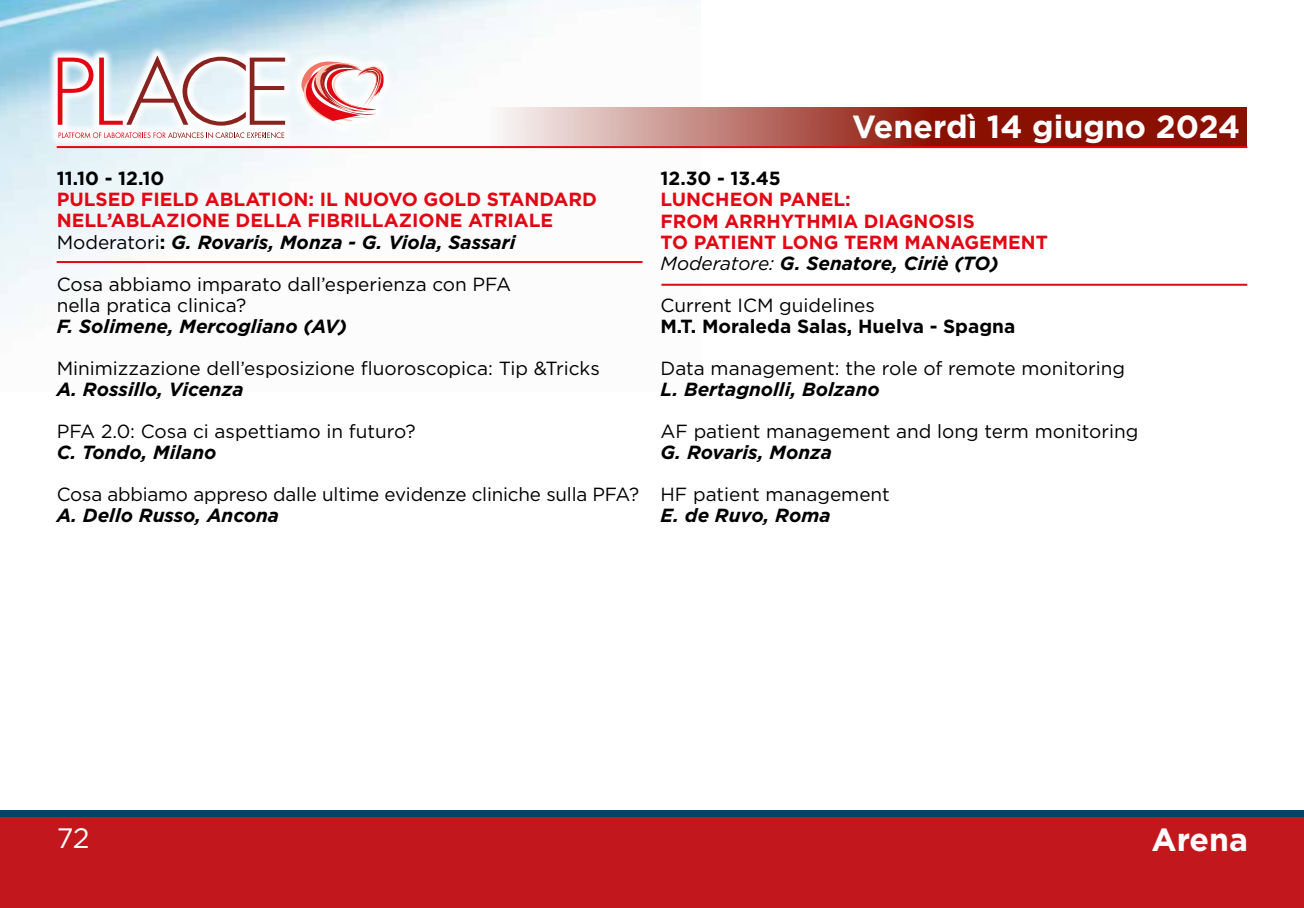
<style>
.page{position:relative;width:1304px;height:908px;background:#fff}
.page>*{position:absolute;margin:0;border:0;box-sizing:border-box;transform-origin:0 0}
.t1{font:700 32px "Gotham";color:#fff}
.t2{font:28px "Gotham";color:#fff}
.t3{font:19px/21px "Gotham";color:#000}
.t4{font:700 19px/21px "Gotham";color:#e30613}
.t5{font:italic 700 19px "Gotham";color:#000}
.t6{font:700 19px "Gotham";color:#000}
.s1{font-weight:400;color:#000}
.s2{color:#000}
.s3{font-style:italic;color:#000}
.s4{font-weight:400;font-style:italic;color:#000}
</style>
<div class="page">
<img style="left:0;top:0;width:700px;height:296px">
<svg style="left:47px;top:46px;width:347px;height:103px;fill:#f4f8fa"></svg>
<svg style="left:52px;top:46px;width:41px;height:79px"></svg>
<svg style="left:99px;top:55px;width:186px;height:71px"></svg>
<svg style="left:59px;top:132px;width:225px;height:6px"></svg>
<svg style="left:300px;top:53px;width:86px;height:73px"></svg>
<div style="left:0;top:810px;width:1304px;height:8px;background:#00446b"></div>
<div style="left:0;top:816px;width:1304px;height:91px;background:#c3171e"></div>
<hr style="left:57px;top:261px;width:586px;height:2px;background:#e30613">
<hr style="left:661px;top:283px;width:586px;height:2px;background:#e30613">
<svg style="left:490px;top:107px;width:757px;height:39px;background:#aa544a"></svg>
<hr style="left:57px;top:146px;width:1190px;height:2px;background:#e30613">
<p class="t6" style="left:57px;top:166px;width:109px">11.10 - 12.10</p>
<p class="t4" style="left:57px;top:189px;width:542px">PULSED FIELD ABLATION: IL NUOVO GOLD STANDARD<br>NELL’ABLAZIONE DELLA FIBRILLAZIONE ATRIALE<br><span class="s1">Moderatori</span><span class="s2">:</span> <span class="s3">G. Rovaris, Monza - G. Viola, Sassari</span></p>
<p class="t3" style="left:57px;top:273px;width:456px">Cosa abbiamo imparato dall’esperienza con PFA nella pratica clinica?</p>
<p class="t5" style="left:57px;top:313px;width:292px">F. Solimene, Mercogliano (AV)</p>
<p class="t3" style="left:57px;top:357px;width:545px">Minimizzazione dell’esposizione fluoroscopica: Tip &amp;Tricks</p>
<p class="t5" style="left:57px;top:376px;width:188px">A. Rossillo, Vicenza</p>
<p class="t3" style="left:57px;top:420px;width:360px">PFA 2.0: Cosa ci aspettiamo in futuro?</p>
<p class="t5" style="left:57px;top:439px;width:161px">C. Tondo, Milano</p>
<p class="t3" style="left:57px;top:483px;width:584px">Cosa abbiamo appreso dalle ultime evidenze cliniche sulla PFA?</p>
<p class="t5" style="left:57px;top:502px;width:224px">A. Dello Russo, Ancona</p>
<h1 class="t1" style="left:852px;top:105px;width:390px">Venerdì 14 giugno 2024</h1>
<p class="t6" style="left:660px;top:166px;width:122px">12.30 - 13.45</p>
<p class="t4" style="left:660px;top:189px;width:389px">LUNCHEON PANEL:<br>FROM ARRHYTHMIA DIAGNOSIS<br>TO PATIENT LONG TERM MANAGEMENT<br><span class="s4">Moderatore:</span> <span class="s3">G. Senatore, Ciriè (TO)</span></p>
<p class="t3" style="left:660px;top:294px;width:216px">Current ICM guidelines</p>
<p class="t6" style="left:660px;top:313px;width:356px">M.T. Moraleda Salas, Huelva - Spagna</p>
<p class="t3" style="left:660px;top:357px;width:466px">Data management: the role of remote monitoring</p>
<p class="t5" style="left:660px;top:376px;width:221px">L. Bertagnolli, Bolzano</p>
<p class="t3" style="left:660px;top:420px;width:479px">AF patient management and long term monitoring</p>
<p class="t5" style="left:660px;top:439px;width:173px">G. Rovaris, Monza</p>
<p class="t3" style="left:660px;top:483px;width:231px">HF patient management</p>
<p class="t5" style="left:660px;top:502px;width:172px">E. de Ruvo, Roma</p>
<h2 class="t2" style="left:57px;top:821px;width:35px">72</h2>
<h1 class="t1" style="left:1151px;top:818px;width:98px">Arena</h1>
</div>
